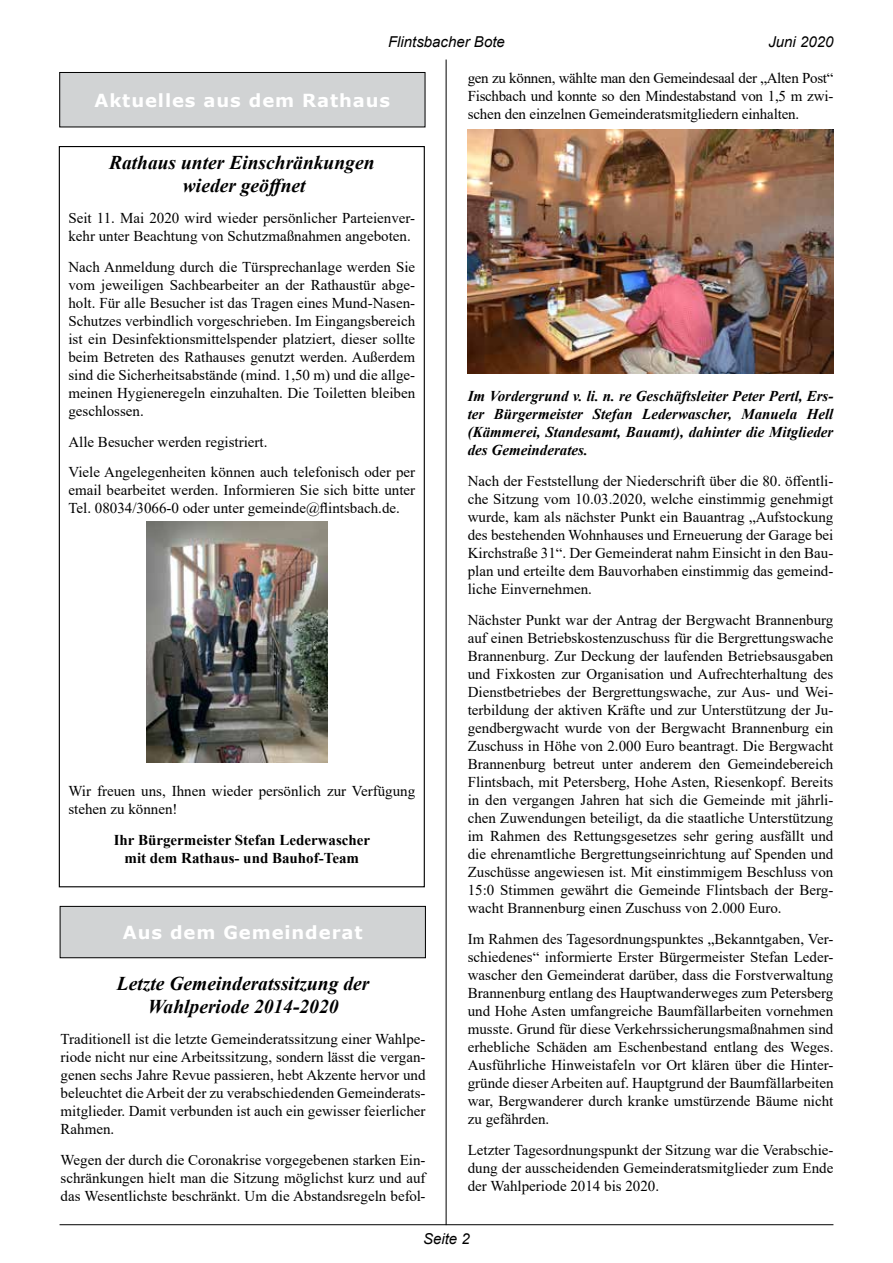
<style>
.page{position:relative;width:893px;height:1263px;background:#fff}
.page>*{position:absolute;margin:0;border:0;box-sizing:border-box;transform-origin:0 0}
.t1{font:italic 700 19.5px/23.4px "Times New Roman";color:#000;text-align:center}
.t2{font:700 18px "Verdana";letter-spacing:.05em;color:#fff}
.t3{font:15px/18px "Times New Roman";color:#000;text-align:justify}
.t4{font:italic 700 15px/18px "Times New Roman";color:#000;text-align:justify}
.t5{font:700 15px/18px "Times New Roman";color:#000;text-align:center}
.t6{font:italic 15px "Arial";color:#000}
</style>
<div class="page">
<hr style="left:60px;top:1224px;width:773px;height:1px;background:#000">
<hr style="left:446px;top:60px;width:1px;height:1165px;background:#000">
<div style="left:60px;top:72px;width:365px;height:55px;background:#d1d3d4"></div>
<div style="left:60px;top:72px;width:365px;height:55px;border:1px solid #000"></div>
<div style="left:60px;top:906px;width:365px;height:52px;background:#d1d3d4"></div>
<div style="left:60px;top:906px;width:366px;height:52px;border:1px solid #000"></div>
<img style="left:146px;top:522px;width:181px;height:241px">
<img style="left:468px;top:130px;width:365px;height:243px">
<p class="t6" style="left:388px;top:32px;width:118px">Flintsbacher Bote</p>
<p class="t6" style="left:768px;top:32px;width:67px">Juni 2020</p>
<p class="t2" style="left:94px;top:87px;width:297px">Aktuelles aus dem Rathaus</p>
<h1 class="t1" style="left:109px;top:150px;width:267px">Rathaus unter Einschränkungen wieder geöffnet</h1>
<p class="t3" style="left:68px;top:208px;width:348px">Seit 11. Mai 2020 wird wieder persönlicher Parteienver&shy;kehr unter Beachtung von Schutzmaßnahmen angeboten.</p>
<p class="t3" style="left:68px;top:257px;width:348px">Nach Anmeldung durch die Türsprechanlage werden Sie vom jeweiligen Sachbearbeiter an der Rathaustür abge&shy;holt. Für alle Besucher ist das Tragen eines Mund-Nasen-Schutzes verbindlich vorgeschrieben. Im Eingangsbereich ist ein Desinfektionsmittelspender platziert, dieser sollte beim Betreten des Rathauses genutzt werden. Außerdem sind die Sicherheitsabstände (mind. 1,50 m) und die allge&shy;meinen Hygieneregeln einzuhalten. Die Toiletten bleiben geschlossen.</p>
<p class="t3" style="left:68px;top:426px;width:348px;line-height:30.8px">Alle Besucher werden registriert.<br>Viele Angelegenheiten können auch telefonisch oder per</p>
<p class="t3" style="left:68px;top:481px;width:348px">email bearbeitet werden. Informieren Sie sich bitte unter<br>Tel. 08034/3066-0 oder unter gemeinde@flintsbach.de.</p>
<p class="t3" style="left:68px;top:781px;width:348px">Wir freuen uns, Ihnen wieder persönlich zur Verfügung stehen zu können!</p>
<p class="t5" style="left:114px;top:830px;width:258px">Ihr Bürgermeister Stefan Lederwascher mit dem Rathaus- und Bauhof-Team</p>
<p class="t2" style="left:123px;top:920px;width:241px">Aus dem Gemeinderat</p>
<h1 class="t1" style="left:117px;top:971px;width:254px">Letzte Gemeinderatssitzung der<br>Wahlperiode 2014-2020</h1>
<p class="t3" style="left:61px;top:1030px;width:366px">Traditionell ist die letzte Gemeinderatssitzung einer Wahlpe&shy;riode nicht nur eine Arbeitssitzung, sondern lässt die vergan&shy;genen sechs Jahre Revue passieren, hebt Akzente hervor und beleuchtet die Arbeit der zu verabschiedenden Gemeinderats&shy;mitglieder. Damit verbunden ist auch ein gewisser feierlicher Rahmen.</p>
<p class="t3" style="left:61px;top:1150px;width:366px">Wegen der durch die Coronakrise vorgegebenen starken Ein&shy;schränkungen hielt man die Sitzung möglichst kurz und auf das Wesentlichste beschränkt. Um die Abstandsregeln befol-</p>
<p class="t3" style="left:468px;top:68px;width:367px">gen zu können, wählte man den Gemeindesaal der „Alten Post“ Fischbach und konnte so den Mindestabstand von 1,5 m zwi&shy;schen den einzelnen Gemeinderatsmitgliedern einhalten.</p>
<p class="t4" style="left:468px;top:387px;width:367px">Im Vordergrund v. li. n. re Geschäftsleiter Peter Pertl, Ers&shy;ter Bürgermeister Stefan Lederwascher, Manuela Hell (Kämmerei, Standesamt, Bauamt), dahinter die Mitglieder des Gemeinderates.</p>
<p class="t3" style="left:468px;top:472px;width:367px">Nach der Feststellung der Niederschrift über die 80. öffentli&shy;che Sitzung vom 10.03.2020, welche einstimmig genehmigt wurde, kam als nächster Punkt ein Bauantrag „Aufstockung des bestehenden Wohnhauses und Erneuerung der Garage bei Kirchstraße 31“. Der Gemeinderat nahm Einsicht in den Bau&shy;plan und erteilte dem Bauvorhaben einstimmig das gemeind&shy;liche Einvernehmen.</p>
<p class="t3" style="left:468px;top:610px;width:367px">Nächster Punkt war der Antrag der Bergwacht Brannenburg auf einen Betriebskostenzuschuss für die Bergrettungswache Brannenburg. Zur Deckung der laufenden Betriebsausgaben und Fixkosten zur Organisation und Aufrechterhaltung des Dienstbetriebes der Bergrettungswache, zur Aus- und Wei&shy;terbildung der aktiven Kräfte und zur Unterstützung der Ju&shy;gendbergwacht wurde von der Bergwacht Brannenburg ein Zuschuss in Höhe von 2.000 Euro beantragt. Die Bergwacht Brannenburg betreut unter anderem den Gemeindebereich Flintsbach, mit Petersberg, Hohe Asten, Riesenkopf. Bereits in den vergangen Jahren hat sich die Gemeinde mit jährli&shy;chen Zuwendungen beteiligt, da die staatliche Unterstützung im Rahmen des Rettungsgesetzes sehr gering ausfällt und die ehrenamtliche Bergrettungseinrichtung auf Spenden und Zuschüsse angewiesen ist. Mit einstimmigem Beschluss von 15:0 Stimmen gewährt die Gemeinde Flintsbach der Berg&shy;wacht Brannenburg einen Zuschuss von 2.000 Euro.</p>
<p class="t3" style="left:468px;top:929px;width:367px">Im Rahmen des Tagesordnungspunktes „Bekanntgaben, Ver&shy;schiedenes“ informierte Erster Bürgermeister Stefan Leder&shy;wascher den Gemeinderat darüber, dass die Forstverwaltung Brannenburg entlang des Hauptwanderweges zum Petersberg und Hohe Asten umfangreiche Baumfällarbeiten vornehmen musste. Grund für diese Verkehrssicherungsmaßnahmen sind erhebliche Schäden am Eschenbestand entlang des Weges.<br>Ausführliche Hinweistafeln vor Ort klären über die Hinter&shy;gründe dieser Arbeiten auf. Hauptgrund der Baumfällarbeiten war, Bergwanderer durch kranke umstürzende Bäume nicht zu gefährden.</p>
<p class="t3" style="left:468px;top:1140px;width:367px">Letzter Tagesordnungspunkt der Sitzung war die Verabschie&shy;dung der ausscheidenden Gemeinderatsmitglieder zum Ende der Wahlperiode 2014 bis 2020.</p>
<p class="t6" style="left:423px;top:1229px;width:48px">Seite 2</p>
</div>
